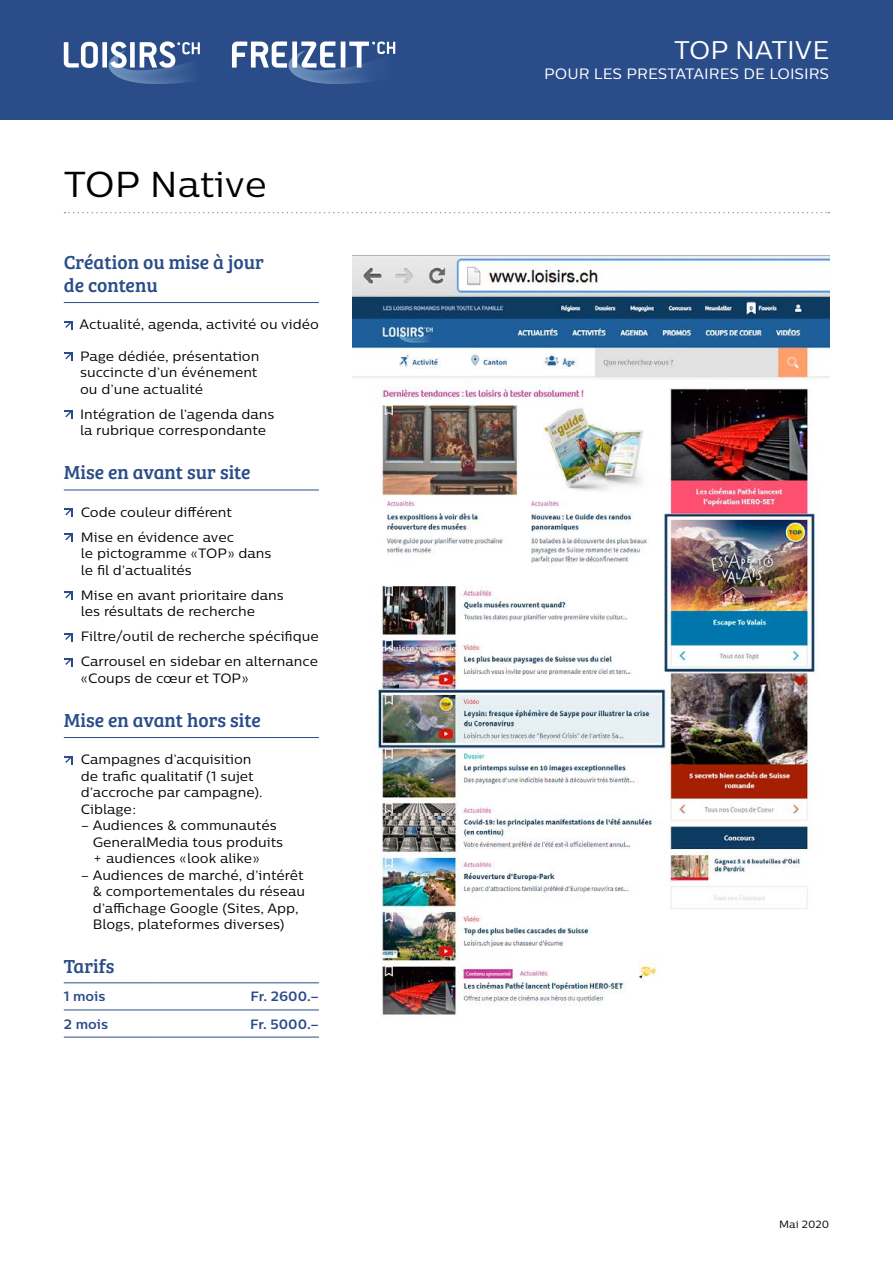
<style>
.page{position:relative;width:893px;height:1263px;background:#fff}
.page>*{position:absolute;margin:0;border:0;box-sizing:border-box;transform-origin:0 0}
.t1{font:36px "Centrale Sans";color:#000}
.t2{font:25.5px "Centrale Sans";color:#fff}
.t3{font:19.5px/22.5px "Bree Serif";color:#2a4c89}
.t4{font:15px "Centrale Sans";color:#fff}
.t5{font:13.5px/16.5px "Centrale Sans";color:#000}
.t6{font:700 13.5px "Centrale Sans";color:#2a4c89}
.t7{font:10.5px "Centrale Sans";color:#000}
</style>
<div class="page">
<div style="left:0;top:0;width:893px;height:119px;background:#2a4c89"></div>
<div style="left:102px;top:42px;width:5px;height:26px;background:#fff"></div>
<svg style="left:64px;top:42px;width:34px;height:26px"></svg>
<svg style="left:109px;top:41px;width:91px;height:43px"></svg>
<svg style="left:232px;top:41px;width:163px;height:43px"></svg>
<svg style="left:65px;top:212px;width:764px;height:1px"></svg>
<img style="left:353px;top:255px;width:476px;height:760px">
<hr style="left:64px;top:302px;width:255px;height:1px;background:#2a4c89">
<hr style="left:64px;top:490px;width:255px;height:1px;background:#2a4c89">
<hr style="left:64px;top:737px;width:255px;height:1px;background:#2a4c89">
<svg style="left:64px;top:321px;width:8px;height:8px"></svg>
<svg style="left:64px;top:352px;width:8px;height:9px"></svg>
<svg style="left:64px;top:410px;width:8px;height:9px"></svg>
<svg style="left:64px;top:508px;width:8px;height:9px"></svg>
<svg style="left:64px;top:533px;width:8px;height:9px"></svg>
<svg style="left:64px;top:591px;width:8px;height:9px"></svg>
<svg style="left:64px;top:633px;width:8px;height:8px"></svg>
<svg style="left:64px;top:658px;width:8px;height:8px"></svg>
<svg style="left:64px;top:756px;width:8px;height:8px"></svg>
<hr style="left:64px;top:982px;width:93px;height:1px;background:#2a4c89">
<hr style="left:157px;top:982px;width:162px;height:1px;background:#2a4c89">
<hr style="left:64px;top:1010px;width:93px;height:1px;background:#2a4c89">
<hr style="left:157px;top:1010px;width:162px;height:1px;background:#2a4c89">
<hr style="left:64px;top:1037px;width:93px;height:1px;background:#2a4c89">
<hr style="left:157px;top:1037px;width:162px;height:1px;background:#2a4c89">
<h1 class="t1" style="left:64px;top:162px;width:205px">TOP Native</h1>
<h3 class="t3" style="left:64px;top:250px;width:202px">Création ou mise à jour de contenu</h3>
<p class="t5" style="left:80px;top:316px;width:241px">Actualité, agenda, activité ou vidéo</p>
<p class="t5" style="left:80px;top:348px;width:181px">Page dédiée, présentation succincte d’un événement ou d’une actualité</p>
<p class="t5" style="left:80px;top:406px;width:196px">Intégration de l’agenda dans la rubrique correspondante</p>
<h3 class="t3" style="left:64px;top:460px;width:188px">Mise en avant sur site</h3>
<p class="t5" style="left:81px;top:499px;width:155px;line-height:25px">Code couleur différent<br>Mise en évidence avec</p>
<p class="t5" style="left:81px;top:545px;width:192px">le pictogramme « TOP » dans le fil d’actualités</p>
<p class="t5" style="left:81px;top:587px;width:204px">Mise en avant prioritaire dans les résultats de recherche</p>
<p class="t5" style="left:81px;top:624px;width:240px;line-height:25px">Filtre/outil de recherche spécifique<br>Carrousel en sidebar en alternance</p>
<p class="t5" style="left:81px;top:670px;width:169px">« Coups de cœur et TOP »</p>
<h3 class="t3" style="left:64px;top:707px;width:199px">Mise en avant hors site</h3>
<p class="t5" style="left:81px;top:751px;width:183px">Campagnes d’acquisition de trafic qualitatif (1 sujet d’accroche par campagne).<br>Ciblage :</p>
<p class="t5" style="left:93px;top:817px;width:192px;text-indent:-12px">– Audiences &amp; communautés<br>GeneralMedia tous produits + audiences « look alike »</p>
<p class="t5" style="left:93px;top:867px;width:214px;text-indent:-12px">– Audiences de marché, d’intérêt &amp; comportementales du réseau d’affichage Google (Sites, App,<br>Blogs, plateformes diverses)</p>
<h3 class="t3" style="left:64px;top:954px;width:52px">Tarifs</h3>
<p class="t6" style="left:64px;top:988px;width:43px">1 mois</p>
<p class="t6" style="left:251px;top:988px;width:70px">Fr. 2600.–</p>
<p class="t6" style="left:64px;top:1015px;width:46px">2 mois</p>
<p class="t6" style="left:250px;top:1015px;width:70px">Fr. 5000.–</p>
<h2 class="t2" style="left:674px;top:34px;width:157px">TOP NATIVE</h2>
<p class="t4" style="left:544px;top:64px;width:286px">POUR LES PRESTATAIRES DE LOISIRS</p>
<p class="t7" style="left:779px;top:1218px;width:52px">Mai 2020</p>
</div>
